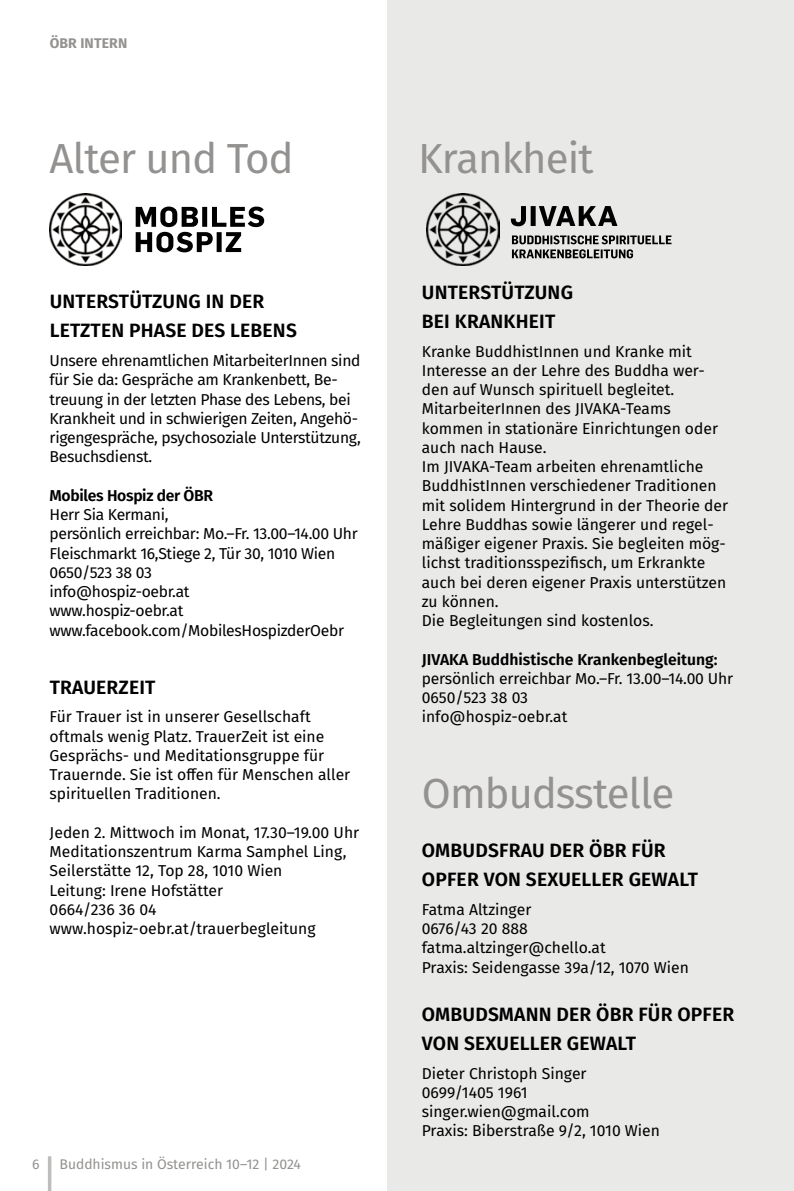
<style>
.page{position:relative;width:794px;height:1191px;background:#fff}
.page>*{position:absolute;margin:0;border:0;box-sizing:border-box;transform-origin:0 0}
.t1{font:42px "Fira Sans";letter-spacing:-.02em;color:#949290}
.t2{font:600 19.25px/28.9px "Fira Sans";letter-spacing:.01em;color:#000}
.t3{font:15.75px/19.2px "Fira Sans";color:#000}
.t4{font:15.75px/19.2px "Fira Sans";letter-spacing:-.02em;color:#000}
.t5{font:600 15.75px "Fira Sans";color:#000}
.t6{font:600 15.75px "Fira Sans";letter-spacing:-.02em;color:#000}
.t7{font:14px "Fira Sans";color:#949290}
.t8{font:700 14px "Fira Sans";letter-spacing:.01em;color:#949290}
</style>
<div class="page">
<hr style="left:48px;top:1156px;width:3px;height:35px;background:#bebdbc">
<div style="left:387px;top:0;width:407px;height:1191px;background:#e9e9e8"></div>
<img style="left:50px;top:193px;width:72px;height:73px">
<svg style="left:136px;top:206px;width:128px;height:46px"></svg>
<img style="left:427px;top:193px;width:72px;height:73px">
<svg style="left:512px;top:235px;width:159px;height:23px"></svg>
<svg style="left:511px;top:206px;width:106px;height:20px"></svg>
<p class="t8" style="left:50px;top:31px;width:79px">ÖBR INTERN</p>
<h1 class="t1" style="left:50px;top:127px;width:246px">Alter und Tod</h1>
<p class="t2" style="left:50px;top:286px;width:249px">UNTERSTÜTZUNG IN DER<br>LETZTEN PHASE DES LEBENS</p>
<p class="t4" style="left:50px;top:350px;width:313px">Unsere ehrenamtlichen MitarbeiterInnen sind für Sie da: Gespräche am Krankenbett, Be&shy;treuung in der letzten Phase des Lebens, bei Krankheit und in schwierigen Zeiten, Angehö&shy;rigengespräche, psychosoziale Unterstützung, Besuchsdienst.</p>
<p class="t6" style="left:50px;top:482px;width:165px">Mobiles Hospiz der ÖBR</p>
<p class="t4" style="left:50px;top:504px;width:309px">Herr Sia Kermani,<br>persönlich erreichbar: Mo.–Fr. 13.00–14.00 Uhr<br>Fleischmarkt 16,Stiege 2, Tür 30, 1010 Wien<br>0650/523 38 03<br>info@hospiz-oebr.at<br>www.hospiz-oebr.at www.facebook.com/MobilesHospizderOebr</p>
<p class="t2" style="left:50px;top:671px;width:107px">TRAUERZEIT</p>
<p class="t3" style="left:50px;top:707px;width:302px">Für Trauer ist in unserer Gesellschaft oftmals wenig Platz. TrauerZeit ist eine Gesprächs- und Meditationsgruppe für Trauernde. Sie ist offen für Menschen aller spirituellen Traditionen.</p>
<p class="t3" style="left:50px;top:822px;width:311px">Jeden 2. Mittwoch im Monat, 17.30–19.00 Uhr Meditationszentrum Karma Samphel Ling, Seilerstätte 12, Top 28, 1010 Wien<br>Leitung: Irene Hofstätter<br>0664/236 36 04 www.hospiz-oebr.at/trauerbegleitung</p>
<p class="t7" style="left:32px;top:1153px;width:9px">6</p>
<p class="t7" style="left:60px;top:1153px;width:243px">Buddhismus in Österreich 10–12 | 2024</p>
<h1 class="t1" style="left:418px;top:127px;width:177px">Krankheit</h1>
<p class="t2" style="left:422px;top:276px;width:153px">UNTERSTÜTZUNG<br>BEI KRANKHEIT</p>
<p class="t3" style="left:422px;top:341px;width:308px">Kranke BuddhistInnen und Kranke mit Interesse an der Lehre des Buddha wer&shy;den auf Wunsch spirituell begleitet.<br>MitarbeiterInnen des JIVAKA-Teams kommen in stationäre Einrichtungen oder auch nach Hause.<br>Im JIVAKA-Team arbeiten ehrenamtliche BuddhistInnen verschiedener Traditionen mit solidem Hintergrund in der Theorie der Lehre Buddhas sowie längerer und regel&shy;mäßiger eigener Praxis. Sie begleiten mög&shy;lichst traditionsspezifisch, um Erkrankte auch bei deren eigener Praxis unterstützen zu können.<br>Die Begleitungen sind kostenlos.</p>
<p class="t5" style="left:422px;top:646px;width:297px">JIVAKA Buddhistische Krankenbegleitung:</p>
<p class="t3" style="left:422px;top:668px;width:313px">persönlich erreichbar Mo.–Fr. 13.00–14.00 Uhr<br>0650/523 38 03<br>info@hospiz-oebr.at</p>
<h1 class="t1" style="left:422px;top:762px;width:254px">Ombudsstelle</h1>
<p class="t2" style="left:422px;top:835px;width:277px">OMBUDSFRAU DER ÖBR FÜR<br>OPFER VON SEXUELLER GEWALT</p>
<p class="t3" style="left:422px;top:899px;width:269px">Fatma Altzinger<br>0676/43 20 888 fatma.altzinger@chello.at<br>Praxis: Seidengasse 39a/12, 1070 Wien</p>
<p class="t2" style="left:422px;top:998px;width:314px">OMBUDSMANN DER ÖBR FÜR OPFER<br>VON SEXUELLER GEWALT</p>
<p class="t3" style="left:422px;top:1063px;width:240px">Dieter Christoph Singer<br>0699/1405 1961 singer.wien@gmail.com<br>Praxis: Biberstraße 9/2, 1010 Wien</p>
</div>
